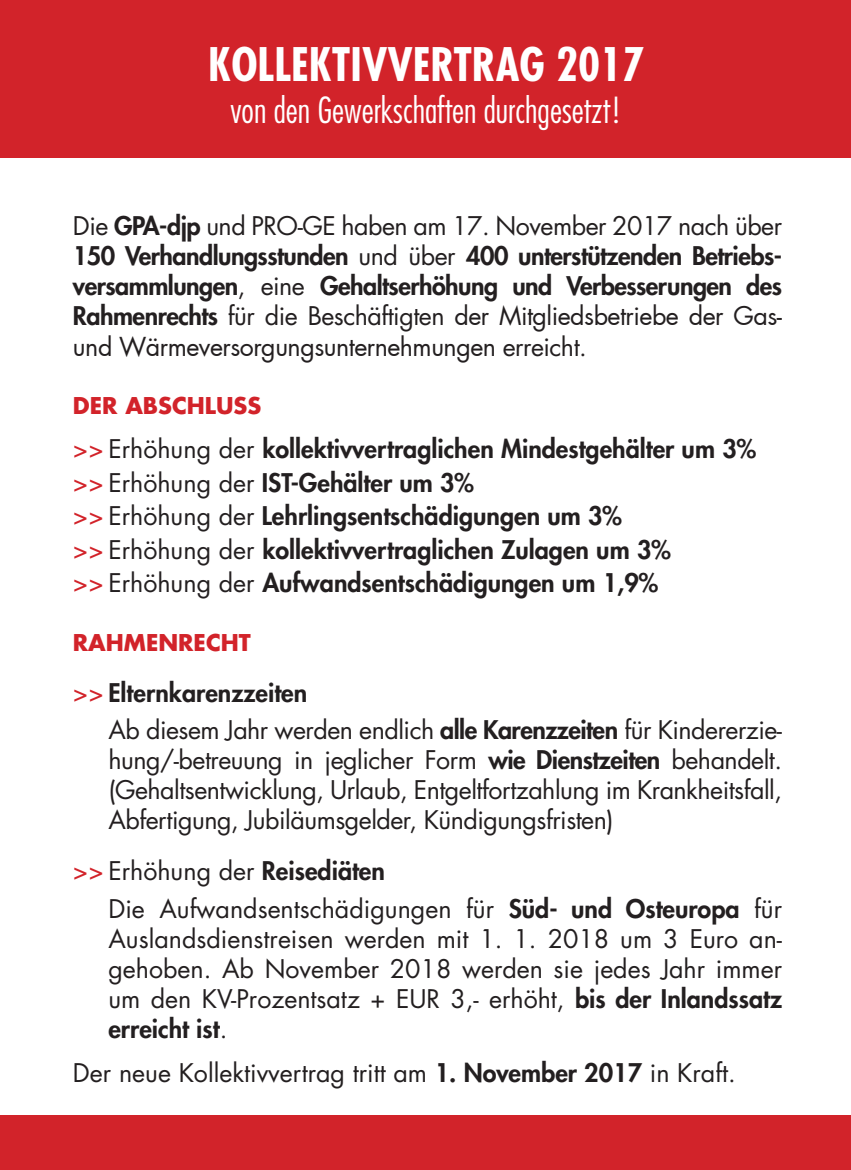
<style>
.page{position:relative;width:851px;height:1170px;background:#fff}
.page>*{position:absolute;margin:0;border:0;box-sizing:border-box;transform-origin:0 0}
.t1{font:700 condensed 45px "Futura Std";color:#fff}
.t2{font:300 condensed 35px "Futura Std";color:#fff}
.t3{font:25px/30px "Futura Std";color:#231f20;text-align:justify}
.t4{font:800 25px/33.5px "Futura Std";color:#231f20;text-align:justify}
.t5{font:25px/30px "Futura";letter-spacing:-.02em;color:#231f20}
.t6{font:25px/37px "Futura Std";letter-spacing:-.02em;color:#231f20}
.t7{font:700 22.5px "Futura Std";color:#d2232a}
.s1{font-weight:400}
.s2{font-family:"Futura Std";font-weight:800}
.s3{font-family:"Futura Std"}
.s4{font-weight:400;color:#d2232a}
.s5{color:#d2232a}
.s6{font-weight:800}
</style>
<div class="page">
<div style="left:0;top:0;width:850px;height:158px;background:#d2232a"></div>
<div style="left:0;top:1114px;width:850px;height:55px;background:#d2232a"></div>
<h1 class="t1" style="left:208px;top:45px;width:437px">KOLLEKTIVVERTRAG 2017</h1>
<h2 class="t2" style="left:230px;top:94px;width:393px">von den Gewerkschaften durchgesetzt!</h2>
<p class="t4" style="left:73px;top:213px;width:710px;line-height:30px"><span class="s1">Die</span> GPA-djp <span class="s1">und PRO-GE haben am 17. November 2017 nach über </span>150 Verhandlungsstunden <span class="s1">und über</span> 400 unterstützenden Betriebs&shy;versammlungen<span class="s1">, eine</span> Gehaltserhöhung und Verbesserungen des</p>
<p class="t5" style="left:73px;top:301px;width:710px"><span class="s2">Rahmenrechts</span> <span class="s3">für die Beschäftigten</span> der Mitgliedsbetriebe der Gas&shy;und Wärmeversorgungsunternehmungen <span class="s3">erreicht.</span></p>
<p class="t7" style="left:73px;top:395px;width:190px">DER ABSCHLUSS</p>
<p class="t4" style="left:73px;top:434px;width:684px;text-align:left"><span class="s4">&gt;&gt;</span> <span class="s1">Erhöhung der</span> kollektivvertraglichen Mindestgehälter um 3% <span class="s4">&gt;&gt;</span> <span class="s1">Erhöhung der</span> IST-Gehälter um 3%<br><span class="s4">&gt;&gt;</span> <span class="s1">Erhöhung der</span> Lehrlingsentschädigungen um 3%<br><span class="s4">&gt;&gt;</span> <span class="s1">Erhöhung der</span> kollektivvertraglichen Zulagen um 3%<br><span class="s4">&gt;&gt;</span> <span class="s1">Erhöhung der</span> Aufwandsentschädigungen um 1,9%</p>
<p class="t7" style="left:73px;top:632px;width:179px">RAHMENRECHT</p>
<p class="t6" style="left:108px;top:676px;width:675px;text-indent:-35px"><span class="s5">&gt;&gt;</span> <span class="s6">Elternkarenzzeiten<br></span>Ab diesem Jahr werden endlich <span class="s6">alle Karenzzeiten</span> für Kindererzie-</p>
<p class="t3" style="left:108px;top:746px;width:675px">hung/-betreuung in jeglicher Form <span class="s6">wie Dienstzeiten</span> behandelt. (Gehaltsentwicklung, Urlaub, Entgeltfortzahlung im Krankheitsfall, Abfertigung, Jubiläumsgelder, Kündigungsfristen)</p>
<p class="t3" style="left:108px;top:854px;width:675px;line-height:37px;text-indent:-35px"><span class="s5">&gt;&gt;</span> Erhöhung der <span class="s6">Reisediäten<br></span>Die Aufwandsentschädigungen für <span class="s6">Süd- und Osteuropa</span> für</p>
<p class="t3" style="left:108px;top:925px;width:675px">Auslandsdienstreisen werden mit 1. 1. 2018 um 3 Euro an&shy;gehoben. Ab November 2018 werden sie jedes Jahr immer um den KV-Prozentsatz + EUR 3,- erhöht, <span class="s6">bis der Inlandssatz erreicht ist</span>.</p>
<p class="t3" style="left:73px;top:1059px;width:664px">Der neue Kollektivvertrag tritt am <span class="s6">1. November 2017</span> in Kraft.</p>
</div>
